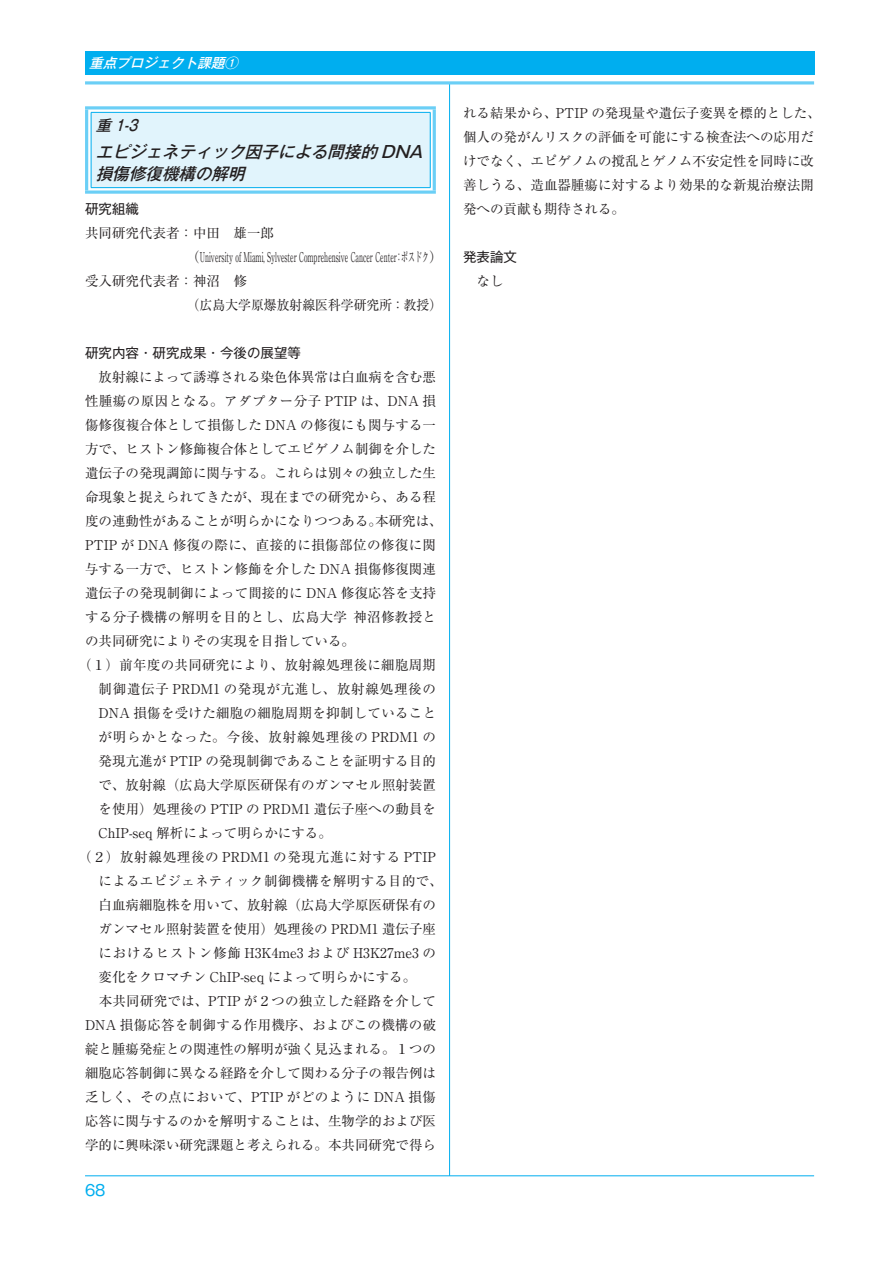
<style>
.page{position:relative;width:893px;height:1263px;background:#fff}
.page>*{position:absolute;margin:0;border:0;box-sizing:border-box;transform-origin:0 0}
.t1{font:italic 500 16.5px/22.5px "Gothic MB101 Pro";color:#231f20}
.t2{font:italic 500 15px "Gothic MB101 Pro";color:#231f20}
.t3{font:15px "Gothic MB101 Pro";color:#00aeef}
.t4{font:13.5px/24px "Ryumin Pro";color:#231f20}
.t5{font:13.5px "Ryumin Pro";letter-spacing:.02em;color:#231f20}
.t6{font:13.5px "Ryumin Pro";letter-spacing:.035em;color:#231f20}
.t7{font:13.5px "Ryumin Pro";letter-spacing:.05em;color:#231f20}
.t8{font:13.5px "Ryumin Pro";letter-spacing:.03em;color:#231f20}
.t9{font:13.5px "Ryumin Pro";letter-spacing:.025em;color:#231f20}
.t10{font:13.5px "Ryumin Pro";letter-spacing:.055em;color:#231f20}
.t11{font:13.5px "Ryumin Pro";letter-spacing:.06em;color:#231f20}
.t12{font:13.5px "Gothic MB101 Pro";color:#231f20}
.t13{font:italic 500 13.5px "Gothic MB101 Pro";color:#fff}
</style>
<div class="page">
<hr style="left:85px;top:1175px;width:729px;height:1px;background:#00aeef">
<hr style="left:449px;top:83px;width:1px;height:1093px;background:#00aeef">
<svg style="left:85px;top:81px;width:729px;height:4px;fill:#71d1f6"></svg>
<div style="left:85px;top:51px;width:729px;height:23px;background:#00aeef"></div>
<hr style="left:85px;top:106px;width:351px;height:3px;background:#6bcff6">
<hr style="left:85px;top:109px;width:3px;height:81px;background:#6bcff6">
<hr style="left:433px;top:109px;width:3px;height:81px;background:#6bcff6">
<svg style="left:85px;top:190px;width:351px;height:4px"></svg>
<div style="left:91px;top:112px;width:339px;height:76px;background:#e1f4fc"></div>
<hr style="left:91px;top:112px;width:339px;height:1px;background:#00aeef">
<hr style="left:91px;top:113px;width:1px;height:74px;background:#00aeef">
<hr style="left:430px;top:113px;width:1px;height:74px;background:#00aeef">
<hr style="left:91px;top:187px;width:339px;height:1px;background:#00aeef">
<p class="t13" style="left:89px;top:51px;width:155px">重点プロジェクト課題①</p>
<p class="t2" style="left:96px;top:113px;width:48px">重 1-3</p>
<p class="t1" style="left:96px;top:138px;width:334px">エピジェネティック因子による間接的 DNA損傷修復機構の解明</p>
<p class="t12" style="left:85px;top:198px;width:55px">研究組織</p>
<p class="t4" style="left:85px;top:220px;width:190px">共同研究代表者：中田　雄一郎</p>
<p class="t4" style="left:186px;top:244px;width:258px">（University of Miami, Sylvester Comprehensive Cancer Center：ポスドク）</p>
<p class="t4" style="left:85px;top:268px;width:163px">受入研究代表者：神沼　修</p>
<p class="t4" style="left:186px;top:292px;width:258px">（広島大学原爆放射線医科学研究所：教授）</p>
<p class="t12" style="left:85px;top:342px;width:217px">研究内容・研究成果・今後の展望等</p>
<p class="t4" style="left:85px;top:364px;width:352px">　放射線によって誘導される染色体異常は白血病を含む悪</p>
<p class="t6" style="left:85px;top:391px;width:353px">性腫瘍の原因となる。アダプター分子 PTIP は、DNA 損</p>
<p class="t4" style="left:85px;top:412px;width:353px">傷修復複合体として損傷した DNA の修復にも関与する一</p>
<p class="t4" style="left:85px;top:436px;width:352px">方で、ヒストン修飾複合体としてエピゲノム制御を介した</p>
<p class="t4" style="left:85px;top:460px;width:352px">遺伝子の発現調節に関与する。これらは別々の独立した生</p>
<p class="t4" style="left:85px;top:484px;width:352px">命現象と捉えられてきたが、現在までの研究から、ある程</p>
<p class="t4" style="left:85px;top:508px;width:359px">度の連動性があることが明らかになりつつある。本研究は、</p>
<p class="t8" style="left:85px;top:535px;width:353px">PTIP が DNA 修復の際に、直接的に損傷部位の修復に関</p>
<p class="t4" style="left:85px;top:556px;width:352px">与する一方で、ヒストン修飾を介した DNA 損傷修復関連</p>
<p class="t4" style="left:85px;top:580px;width:353px">遺伝子の発現制御によって間接的に DNA 修復応答を支持</p>
<p class="t9" style="left:85px;top:607px;width:352px">する分子機構の解明を目的とし、広島大学神沼修教授と</p>
<p class="t4" style="left:85px;top:628px;width:271px">の共同研究によりその実現を目指している。</p>
<p class="t5" style="left:78px;top:655px;width:359px">（１）前年度の共同研究により、放射線処理後に細胞周期</p>
<p class="t10" style="left:99px;top:679px;width:339px">制御遺伝子 PRDM1 の発現が亢進し、放射線処理後の</p>
<p class="t5" style="left:99px;top:703px;width:339px">DNA 損傷を受けた細胞の細胞周期を抑制していること</p>
<p class="t11" style="left:99px;top:727px;width:339px">が明らかとなった。今後、放射線処理後の PRDM1 の</p>
<p class="t4" style="left:99px;top:748px;width:339px">発現亢進が PTIP の発現制御であることを証明する目的</p>
<p class="t4" style="left:99px;top:772px;width:339px">で、放射線（広島大学原医研保有のガンマセル照射装置</p>
<p class="t4" style="left:99px;top:796px;width:339px">を使用）処理後の PTIP の PRDM1 遺伝子座への動員を</p>
<p class="t4" style="left:99px;top:820px;width:235px">ChIP-seq 解析によって明らかにする。</p>
<p class="t7" style="left:78px;top:847px;width:359px">（２）放射線処理後の PRDM1 の発現亢進に対する PTIP</p>
<p class="t5" style="left:99px;top:871px;width:346px">によるエピジェネティック制御機構を解明する目的で、</p>
<p class="t4" style="left:99px;top:892px;width:339px">白血病細胞株を用いて、放射線（広島大学原医研保有の</p>
<p class="t4" style="left:99px;top:916px;width:339px">ガンマセル照射装置を使用）処理後の PRDM1 遺伝子座</p>
<p class="t4" style="left:99px;top:940px;width:339px">におけるヒストン修飾 H3K4me3 および H3K27me3 の</p>
<p class="t4" style="left:99px;top:964px;width:319px">変化をクロマチン ChIP-seq によって明らかにする。</p>
<p class="t5" style="left:85px;top:991px;width:353px">　本共同研究では、PTIP が２つの独立した経路を介して</p>
<p class="t5" style="left:85px;top:1015px;width:353px">DNA 損傷応答を制御する作用機序、およびこの機構の破</p>
<p class="t4" style="left:85px;top:1036px;width:352px">綻と腫瘍発症との関連性の解明が強く見込まれる。１つの</p>
<p class="t4" style="left:85px;top:1060px;width:352px">細胞応答制御に異なる経路を介して関わる分子の報告例は</p>
<p class="t6" style="left:85px;top:1087px;width:353px">乏しく、その点において、PTIP がどのように DNA 損傷</p>
<p class="t4" style="left:85px;top:1108px;width:352px">応答に関与するのかを解明することは、生物学的および医</p>
<p class="t4" style="left:85px;top:1132px;width:352px">学的に興味深い研究課題と考えられる。本共同研究で得ら</p>
<p class="t3" style="left:85px;top:1178px;width:22px">68</p>
<p class="t4" style="left:463px;top:100px;width:359px">れる結果から、PTIP の発現量や遺伝子変異を標的とした、個人の発がんリスクの評価を可能にする検査法への応用だけでなく、エピゲノムの撹乱とゲノム不安定性を同時に改善しうる、造血器腫瘍に対するより効果的な新規治療法開発への貢献も期待される。</p>
<p class="t12" style="left:463px;top:246px;width:55px">発表論文</p>
<p class="t4" style="left:463px;top:268px;width:42px">　なし</p>
</div>
